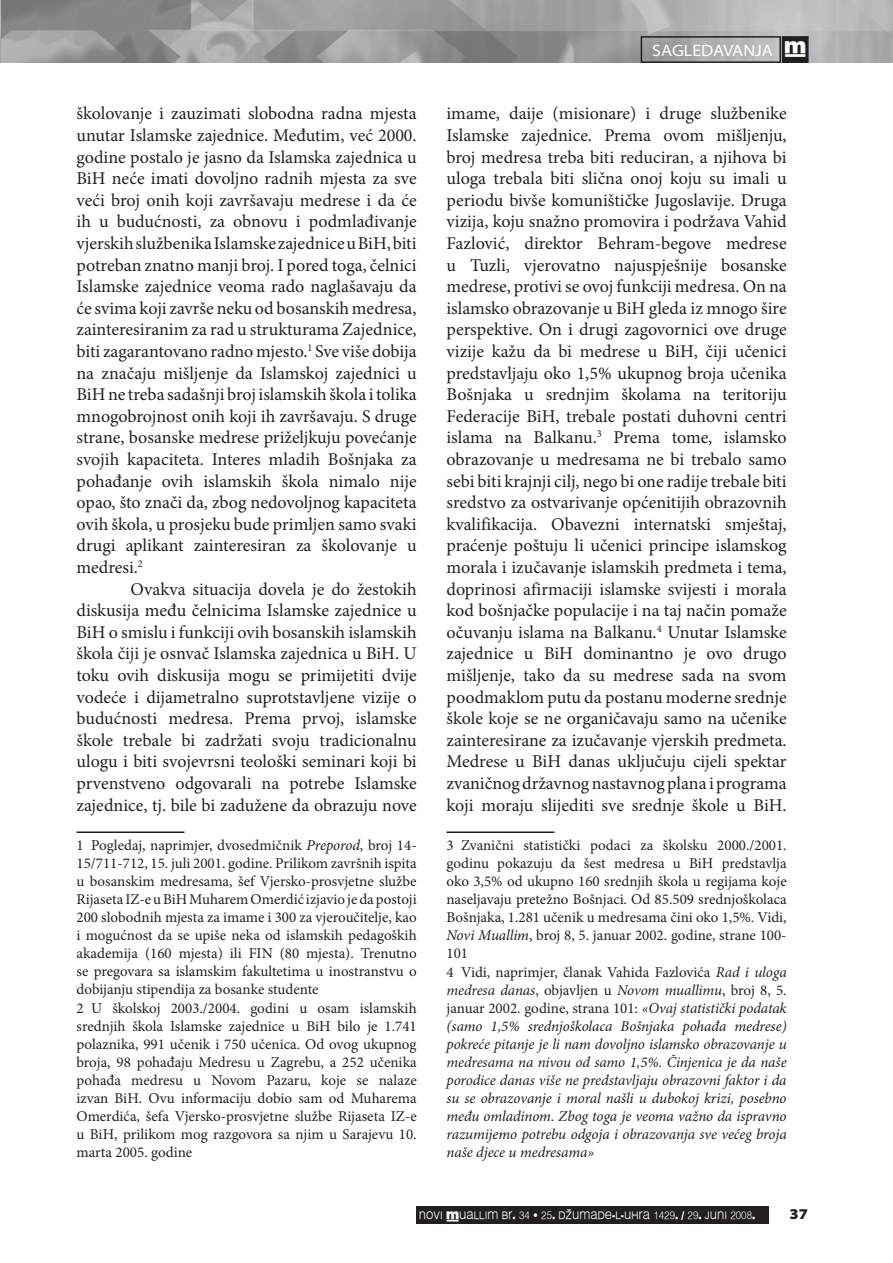
<style>
.page{position:relative;width:893px;height:1263px;background:#fff}
.page>*{position:absolute;margin:0;border:0;box-sizing:border-box;transform-origin:0 0}
.t1{font:18px/21.6px "Minion Pro";color:#231f20;text-align:justify}
.t2{font:semi-expanded 16.5px "Myriad Pro";color:#fff}
.t3{font:15px/18px "Minion Pro";color:#231f20;text-align:justify}
.t4{font:italic 15px/18px "Minion Pro";letter-spacing:-.005em;color:#231f20;text-align:justify}
.t5{font:900 semi-expanded 15px "Myriad Pro";color:#231f20}
.t6{font:10.8px "Muallim";color:#f9f9f9;scale:.91 1}
.s1{font-style:italic}
.s2{font-family:"Muallim";font-stretch:normal}
.s3{font-style:normal}
</style>
<div class="page">
<img style="left:0;top:0;width:893px;height:62px">
<div style="left:641px;top:36px;width:140px;height:27px;border:2px solid #231f20"></div>
<div style="left:783px;top:37px;width:25px;height:25px;background:#231f20"></div>
<div style="left:782px;top:36px;width:27px;height:27px;border:2px solid #231f20"></div>
<div style="left:417px;top:1205px;width:352px;height:18px;background:#231f20"></div>
<hr style="left:76px;top:831px;width:108px;height:2px;background:#231f20">
<hr style="left:446px;top:831px;width:108px;height:2px;background:#231f20">
<p class="t1" style="left:76px;top:103px;width:342px">školovanje i zauzimati slobodna radna mjesta unutar Islamske zajednice. Međutim, već 2000. godine postalo je jasno da Islamska zajednica u BiH neće imati dovoljno radnih mjesta za sve veći broj onih koji završavaju medrese i da će ih u budućnosti, za obnovu i podmlađivanje vjerskih službenika Islamske zajednice u BiH, biti potreban znatno manji broj. I pored toga, čelnici Islamske zajednice veoma rado naglašavaju da će svima koji završe neku od bosanskih medresa, zainteresiranim za rad u strukturama Zajednice, biti zagarantovano radno mjesto. Sve više dobija na značaju mišljenje da Islamskoj zajednici u BiH ne treba sadašnji broj islamskih škola i tolika mnogobrojnost onih koji ih završavaju. S druge strane, bosanske medrese priželjkuju povećanje svojih kapaciteta. Interes mladih Bošnjaka za pohađanje ovih islamskih škola nimalo nije opao, što znači da, zbog nedovoljnog kapaciteta ovih škola, u prosjeku bude primljen samo svaki drugi aplikant zainteresiran za školovanje u medresi.</p>
<p class="t1" style="left:76px;top:578px;width:342px;text-indent:54px">Ovakva situacija dovela je do žestokih diskusija među čelnicima Islamske zajednice u BiH o smislu i funkciji ovih bosanskih islamskih škola čiji je osnvač Islamska zajednica u BiH. U toku ovih diskusija mogu se primijetiti dvije vodeće i dijametralno suprotstavljene vizije o budućnosti medresa. Prema prvoj, islamske škole trebale bi zadržati svoju tradicionalnu ulogu i biti svojevrsni teološki seminari koji bi prvenstveno odgovarali na potrebe Islamske zajednice, tj. bile bi zadužene da obrazuju nove</p>
<p class="t3" style="left:76px;top:836px;width:342px;text-indent:15px">Pogledaj, naprimjer, dvosedmičnik <span class="s1">Preporod</span>, broj 14- 15/711-712, 15. juli 2001. godine. Prilikom završnih ispita u bosanskim medresama, šef Vjersko-prosvjetne službe Rijaseta IZ-e u BiH Muharem Omerdić izjavio je da postoji 200 slobodnih mjesta za imame i 300 za vjeroučitelje, kao i mogućnost da se upiše neka od islamskih pedagoških akademija (160 mjesta) ili FIN (80 mjesta). Trenutno se pregovara sa islamskim fakultetima u inostranstvu o dobijanju stipendija za bosanke studente</p>
<p class="t3" style="left:76px;top:999px;width:342px;text-indent:15px">U školskoj 2003./2004. godini u osam islamskih srednjih škola Islamske zajednice u BiH bilo je 1.741 polaznika, 991 učenik i 750 učenica. Od ovog ukupnog broja, 98 pohađaju Medresu u Zagrebu, a 252 učenika pohađa medresu u Novom Pazaru, koje se nalaze izvan BiH. Ovu informaciju dobio sam od Muharema Omerdića, šefa Vjersko-prosvjetne službe Rijaseta IZ-e u BiH, prilikom mog razgovora sa njim u Sarajevu 10. marta 2005. godine</p>
<p class="t2" style="left:652px;top:41px;width:156px">SAGLEDAVANJA <span class="s2">†</span></p>
<p class="t1" style="left:446px;top:103px;width:342px">imame, daije (misionare) i druge službenike Islamske zajednice. Prema ovom mišljenju, broj medresa treba biti reduciran, a njihova bi uloga trebala biti slična onoj koju su imali u periodu bivše komuništičke Jugoslavije. Druga vizija, koju snažno promovira i podržava Vahid Fazlović, direktor Behram-begove medrese u Tuzli, vjerovatno najuspješnije bosanske medrese, protivi se ovoj funkciji medresa. On na islamsko obrazovanje u BiH gleda iz mnogo šire perspektive. On i drugi zagovornici ove druge vizije kažu da bi medrese u BiH, čiji učenici predstavljaju oko 1,5% ukupnog broja učenika Bošnjaka u srednjim školama na teritoriju Federacije BiH, trebale postati duhovni centri islama na Balkanu. Prema tome, islamsko obrazovanje u medresama ne bi trebalo samo sebi biti krajnji cilj, nego bi one radije trebale biti sredstvo za ostvarivanje općenitijih obrazovnih kvalifikacija. Obavezni internatski smještaj, praćenje poštuju li učenici principe islamskog morala i izučavanje islamskih predmeta i tema, doprinosi afirmaciji islamske svijesti i morala kod bošnjačke populacije i na taj način pomaže očuvanju islama na Balkanu. Unutar Islamske zajednice u BiH dominantno je ovo drugo mišljenje, tako da su medrese sada na svom poodmaklom putu da postanu moderne srednje škole koje se ne organičavaju samo na učenike zainteresirane za izučavanje vjerskih predmeta.<br>Medrese u BiH danas uključuju cijeli spektar zvaničnog državnog nastavnog plana i programa koji moraju slijediti sve srednje škole u BiH.</p>
<p class="t3" style="left:446px;top:836px;width:342px;text-indent:15px">Zvanični statistički podaci za školsku 2000./2001. godinu pokazuju da šest medresa u BiH predstavlja oko 3,5% od ukupno 160 srednjih škola u regijama koje naseljavaju pretežno Bošnjaci. Od 85.509 srednjoškolaca Bošnjaka, 1.281 učenik u medresama čini oko 1,5%. Vidi, <span class="s1">Novi Muallim</span>, broj 8, 5. januar 2002. godine, strane 100- 101</p>
<p class="t4" style="left:446px;top:963px;width:342px;text-indent:15px"><span class="s3">Vidi, naprimjer, članak Vahida Fazlovića</span> Rad i uloga medresa danas<span class="s3">, objavljen u</span> Novom muallimu<span class="s3">, broj 8, 5. januar 2002. godine, strana 101:</span> «Ovaj statistički podatak (samo 1,5% srednjoškolaca Bošnjaka pohađa medrese) pokreće pitanje je li nam dovoljno islamsko obrazovanje u medresama na nivou od samo 1,5%. Činjenica je da naše porodice danas više ne predstavljaju obrazovni faktor i da su se obrazovanje i moral našli u dubokoj krizi, posebno među omladinom. Zbog toga je veoma važno da ispravno razumijemo potrebu odgoja i obrazovanja sve većeg broja naše djece u medresama»</p>
<p class="t6" style="left:419px;top:1208px;width:371px">NOVI †UALLIM BR. 34 • 25. DŽUMADE-L-UHRA 1429. / 29. JUNI 2008.</p>
<p class="t5" style="left:789px;top:1206px;width:20px">37</p>
</div>
